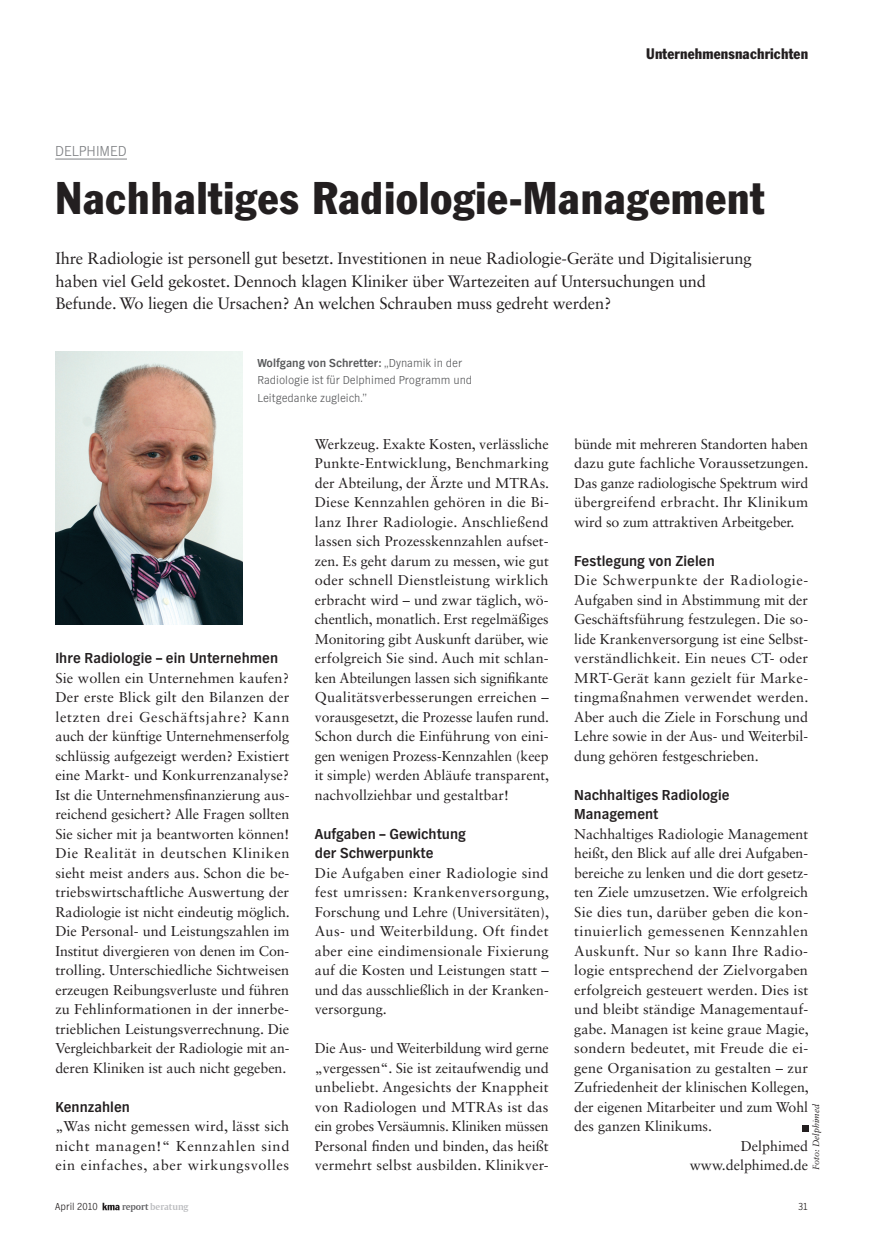
<style>
.page{position:relative;width:872px;height:1242px;background:#fff}
.page>*{position:absolute;margin:0;border:0;box-sizing:border-box;transform-origin:0 0}
.t1{font:condensed 45px "Franklin Gothic";letter-spacing:.02em;color:#231f20}
.t2{font:16.5px/22.5px "Sabon LT Std";letter-spacing:-.01em;color:#231f20}
.t3{font:700 15px/19.5px "TV Nord EFOP";color:#231f20}
.t4{font:condensed 15px "Franklin Gothic";letter-spacing:.01em;color:#231f20}
.t5{font:300 15px "TV Nord EFOP";color:#808285}
.t6{font:14.25px/19.5px "Sabon LT Std";color:#231f20;text-align:justify}
.t7{font:14.25px "Sabon LT Std";letter-spacing:.03em;color:#231f20}
.t8{font:14.25px "Sabon LT Std";letter-spacing:.025em;color:#231f20}
.t9{font:300 12px/17.2px "TV Nord EFOP";color:#57585a}
.t10{font:300 10.5px "TV Nord EFOP";color:#231f20}
.t11{font:600 9px "Thieme Gulliver 2008";letter-spacing:-.01em;color:#bcbdc0}
.t12{font:italic 9px "Sabon LT Std";color:#231f20}
.s1{font-weight:700}
.s2{color:#636366}
</style>
<div class="page">
<svg style="left:103px;top:1202px;width:17px;height:8px"></svg>
<hr style="left:55px;top:159px;width:72px;height:1px;background:#808285">
<img style="left:55px;top:351px;width:187px;height:273px">
<div style="left:801px;top:1125px;width:7px;height:6px;background:#231f20"></div>
<p class="t4" style="left:646px;top:44px;width:163px">Unternehmensnachrichten</p>
<p class="t5" style="left:55px;top:143px;width:73px">DELPHIMED</p>
<h1 class="t1" style="left:55px;top:171px;width:710px">Nachhaltiges Radiologie-Management</h1>
<p class="t2" style="left:55px;top:247px;width:697px">Ihre Radiologie ist personell gut besetzt. Investitionen in neue Radiologie-Geräte und Digitalisierung haben viel Geld gekostet. Dennoch klagen Kliniker über Wartezeiten auf Untersuchungen und<br>Befunde. Wo liegen die Ursachen? An welchen Schrauben muss gedreht werden?</p>
<p class="t9" style="left:257px;top:355px;width:216px"><span class="s1">Wolfgang von Schretter:</span> „Dynamik in der<br>Radiologie ist für Delphimed Programm und<br>Leitgedanke zugleich.”</p>
<p class="t3" style="left:55px;top:649px;width:224px">Ihre Radiologie – ein Unternehmen</p>
<p class="t6" style="left:55px;top:668px;width:236px">Sie wollen ein Unternehmen kaufen?<br>Der erste Blick gilt den Bilanzen der letzten drei Geschäftsjahre? Kann auch der künftige Unternehmenserfolg schlüssig aufgezeigt werden? Existiert eine Markt- und Konkurrenzanalyse?<br>Ist die Unternehmensfinanzierung aus&shy;reichend gesichert? Alle Fragen sollten Sie sicher mit ja beantworten können!<br>Die Realität in deutschen Kliniken sieht meist anders aus. Schon die be&shy;triebswirtschaftliche Auswertung der Radiologie ist nicht eindeutig möglich.<br>Die Personal- und Leistungszahlen im Institut divergieren von denen im Con&shy;trolling. Unterschiedliche Sichtweisen erzeugen Reibungsverluste und führen zu Fehlinformationen in der innerbe&shy;trieblichen Leistungsverrechnung. Die Vergleichbarkeit der Radiologie mit an&shy;deren Kliniken ist auch nicht gegeben.</p>
<p class="t3" style="left:55px;top:1097px;width:76px">Kennzahlen</p>
<p class="t6" style="left:55px;top:1116px;width:235px">„Was nicht gemessen wird, lässt sich nicht managen!“ Kennzahlen sind ein einfaches, aber wirkungsvolles</p>
<p class="t6" style="left:315px;top:434px;width:236px">Werkzeug. Exakte Kosten, verlässliche Punkte-Entwicklung, Benchmarking der Abteilung, der Ärzte und MTRAs.<br>Diese Kennzahlen gehören in die Bi&shy;lanz Ihrer Radiologie. Anschließend lassen sich Prozesskennzahlen aufset&shy;zen. Es geht darum zu messen, wie gut oder schnell Dienstleistung wirklich erbracht wird – und zwar täglich, wö&shy;chentlich, monatlich. Erst regelmäßiges Monitoring gibt Auskunft darüber, wie erfolgreich Sie sind. Auch mit schlan&shy;ken Abteilungen lassen sich signifikante Qualitätsverbesserungen erreichen – vorausgesetzt, die Prozesse laufen rund.<br>Schon durch die Einführung von eini&shy;gen wenigen Prozess-Kennzahlen (keep it simple) werden Abläufe transparent, nachvollziehbar und gestaltbar!</p>
<p class="t3" style="left:315px;top:824px;width:153px">Aufgaben – Gewichtung der Schwerpunkte</p>
<p class="t6" style="left:315px;top:863px;width:236px">Die Aufgaben einer Radiologie sind fest umrissen: Krankenversorgung, Forschung und Lehre (Universitäten), Aus- und Weiterbildung. Oft findet aber eine eindimensionale Fixierung auf die Kosten und Leistungen statt – und das ausschließlich in der Kranken&shy;versorgung.</p>
<p class="t6" style="left:315px;top:1038px;width:236px">Die Aus- und Weiterbildung wird gerne „vergessen“. Sie ist zeitaufwendig und unbeliebt. Angesichts der Knappheit von Radiologen und MTRAs ist das ein grobes Versäumnis. Kliniken müssen Personal finden und binden, das heißt vermehrt selbst ausbilden. Klinikver-</p>
<p class="t6" style="left:574px;top:434px;width:236px">bünde mit mehreren Standorten haben dazu gute fachliche Voraussetzungen.<br>Das ganze radiologische Spektrum wird übergreifend erbracht. Ihr Klinikum wird so zum attraktiven Arbeitgeber.</p>
<p class="t3" style="left:574px;top:551px;width:142px">Festlegung von Zielen</p>
<p class="t6" style="left:574px;top:570px;width:236px">Die Schwerpunkte der Radiologie-Aufgaben sind in Abstimmung mit der Geschäftsführung festzulegen. Die so&shy;lide Krankenversorgung ist eine Selbst&shy;verständlichkeit. Ein neues CT- oder MRT-Gerät kann gezielt für Marke&shy;tingmaßnahmen verwendet werden.<br>Aber auch die Ziele in Forschung und Lehre sowie in der Aus- und Weiterbil&shy;dung gehören festgeschrieben.</p>
<p class="t3" style="left:574px;top:785px;width:157px">Nachhaltiges Radiologie<br>Management</p>
<p class="t6" style="left:574px;top:824px;width:235px">Nachhaltiges Radiologie Management</p>
<p class="t6" style="left:574px;top:843px;width:235px">heißt, den Blick auf alle drei Aufgaben-</p>
<p class="t6" style="left:574px;top:863px;width:235px">bereiche zu lenken und die dort gesetz-</p>
<p class="t6" style="left:574px;top:882px;width:235px">ten Ziele umzusetzen. Wie erfolgreich</p>
<p class="t6" style="left:574px;top:902px;width:235px">Sie dies tun, darüber geben die kon-</p>
<p class="t7" style="left:574px;top:923px;width:235px">tinuierlich gemessenen Kennzahlen</p>
<p class="t8" style="left:574px;top:942px;width:235px">Auskunft. Nur so kann Ihre Radio-</p>
<p class="t6" style="left:574px;top:960px;width:235px">logie entsprechend der Zielvorgaben</p>
<p class="t6" style="left:574px;top:980px;width:235px">erfolgreich gesteuert werden. Dies ist</p>
<p class="t6" style="left:574px;top:999px;width:235px">und bleibt ständige Managementauf-</p>
<p class="t6" style="left:574px;top:1019px;width:236px">gabe. Managen ist keine graue Magie,</p>
<p class="t6" style="left:574px;top:1038px;width:235px">sondern bedeutet, mit Freude die ei-</p>
<p class="t6" style="left:574px;top:1058px;width:235px">gene Organisation zu gestalten – zur</p>
<p class="t6" style="left:574px;top:1077px;width:236px">Zufriedenheit der klinischen Kollegen,</p>
<p class="t6" style="left:574px;top:1097px;width:235px">der eigenen Mitarbeiter und zum Wohl</p>
<p class="t6" style="left:574px;top:1116px;width:139px">des ganzen Klinikums.</p>
<p class="t6" style="left:741px;top:1136px;width:69px">Delphimed</p>
<p class="t6" style="left:690px;top:1155px;width:120px">www.delphimed.de</p>
<p class="t12" style="left:811px;top:1170px;width:68px;rotate:-90deg">Foto: Delphimed</p>
<p class="t10" style="left:55px;top:1201px;width:44px">April 2010</p>
<p class="t11" style="left:122px;top:1200px;width:68px"><span class="s2">report</span> beratung</p>
<p class="t10" style="left:798px;top:1201px;width:12px">31</p>
</div>
